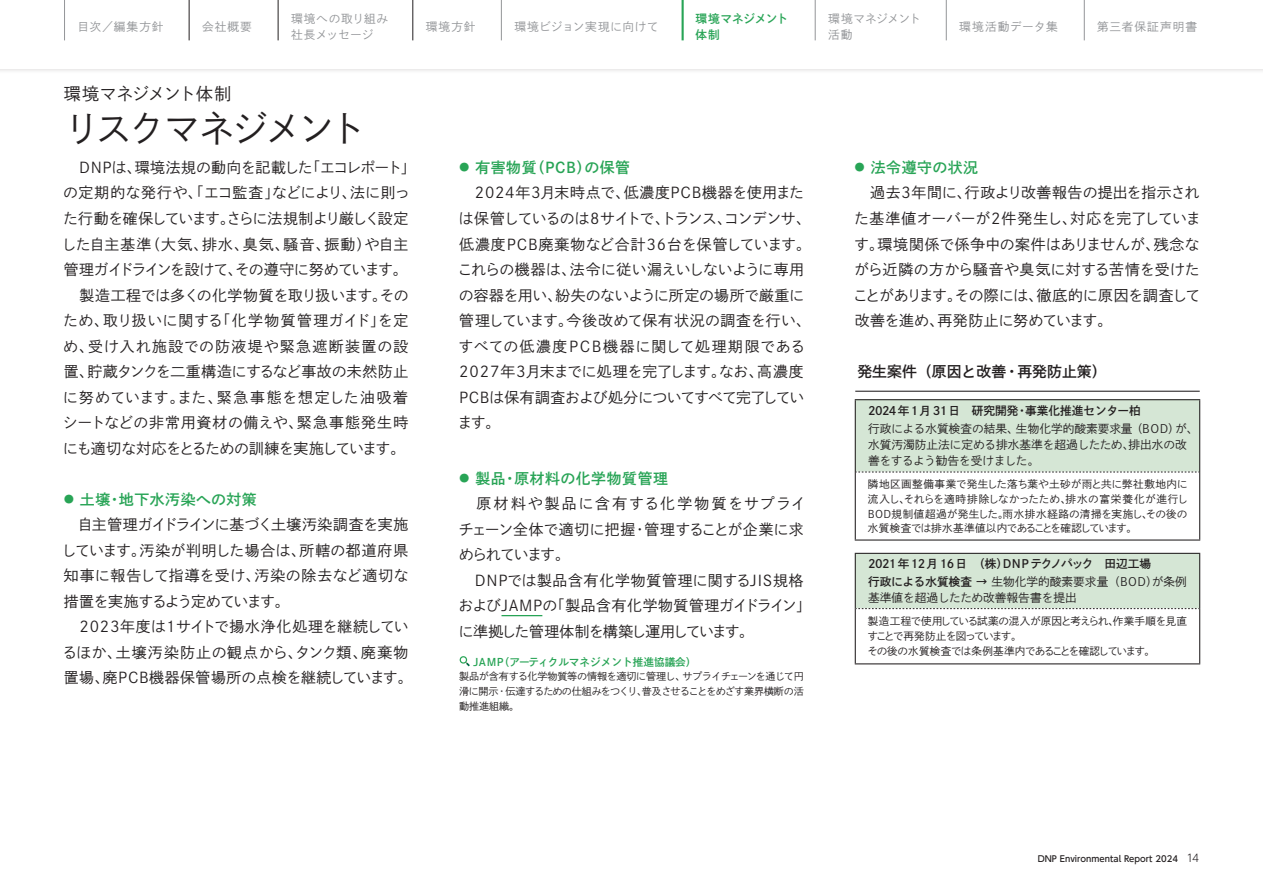
<style>
.page{position:relative;width:1263px;height:893px;background:#fff}
.page>*{position:absolute;margin:0;border:0;box-sizing:border-box;transform-origin:0 0}
.t1{font:36.15px "Shuei Go Kin Std L";letter-spacing:-.085em;color:#231f20}
.t2{font:16.95px "Shuei Go Kin Std L";letter-spacing:-.025em;color:#231f20}
.t3{font:14.85px/25.5px "Shuei Go Kin Std L";letter-spacing:.005em;color:#231f20;text-align:justify}
.t4{font:14.85px/25.5px "Shuei Go Kin Std L";letter-spacing:-.015em;color:#231f20}
.t5{font:14.85px/25.5px "Shuei Go Kin Std L";letter-spacing:.04em;color:#231f20}
.t6{font:14.85px/25.5px "Shuei Go Kin Std L";letter-spacing:.025em;color:#231f20}
.t7{font:14.85px "Shuei Go Kin Std B";letter-spacing:.04em;color:#28a456}
.t8{font:14.85px "Shuei Go Kin Std B";color:#231f20}
.t9{font:11.7px/15.9px "Shuei Go Kin Std L";color:#231f20}
.t10{font:11.7px "Shuei Go Kin Std B";color:#231f20}
.t11{font:11.7px "Shuei Go Kin Std L";letter-spacing:.06em;color:#939598}
.t12{font:11.7px "Shuei Go Kin Std B";letter-spacing:-.035em;color:#28a456}
.t13{font:11.7px "Shuei Go Kin Std L";letter-spacing:.08em;color:#939598}
.t14{font:11.7px "Shuei Go Kin Std L";letter-spacing:-.03em;color:#939598}
.t15{font:11.7px "Shuei Go Kin Std L";letter-spacing:.015em;color:#939598}
.t16{font:11.7px "Shuei Go Kin Std B";letter-spacing:-.015em;color:#28a456}
.t17{font:10.65px/14.9px "Shuei Go Kin Std L";letter-spacing:-.035em;color:#231f20;text-align:justify}
.注釈本文{font:10.65px "Shuei Go Kin Std B";color:#28a456}
.注釈本文-2{font:10.05px/14.9px "Shuei Go Kin Std L";letter-spacing:-.045em;color:#231f20;text-align:justify}
.t18{font:500 8.55px "UD Shin Go Pro";color:#231f20}
.s1{font-size:10.35px}
.s2{font-family:"Shuei Go Kin Std B"}
.s3{font-weight:300;font-size:10.65px}
</style>
<div class="page">
<hr style="left:501px;top:615px;width:41px;height:1px;background:#28a456">
<svg style="left:459px;top:656px;width:11px;height:10px"></svg>
<svg style="left:855px;top:390px;width:345px;height:1px"></svg>
<div style="left:855px;top:400px;width:345px;height:72px;background:#d5e6d5"></div>
<svg style="left:856px;top:472px;width:343px;height:1px"></svg>
<hr style="left:855px;top:399px;width:345px;height:1px;background:#231f20">
<hr style="left:855px;top:400px;width:1px;height:72px;background:#231f20">
<hr style="left:1199px;top:400px;width:1px;height:72px;background:#231f20">
<hr style="left:855px;top:472px;width:1px;height:67px;background:#231f20">
<hr style="left:1199px;top:472px;width:1px;height:67px;background:#231f20">
<hr style="left:855px;top:391px;width:345px;height:1px;background:#231f20">
<hr style="left:855px;top:539px;width:345px;height:2px;background:#231f20">
<div style="left:855px;top:552px;width:345px;height:58px;background:#d5e6d5"></div>
<hr style="left:855px;top:553px;width:345px;height:1px;background:#231f20">
<hr style="left:855px;top:554px;width:1px;height:55px;background:#231f20">
<hr style="left:1199px;top:554px;width:1px;height:55px;background:#231f20">
<hr style="left:855px;top:609px;width:1px;height:54px;background:#231f20">
<hr style="left:1199px;top:609px;width:1px;height:54px;background:#231f20">
<hr style="left:855px;top:663px;width:345px;height:1px;background:#231f20">
<div style="left:0;top:0;width:1263px;height:74px;background:#f7f7f7"></div>
<div style="left:0;top:0;width:1263px;height:68px;background:#fff"></div>
<hr style="left:64px;top:0;width:1px;height:40px;background:#939598">
<hr style="left:189px;top:0;width:1px;height:40px;background:#231f20">
<hr style="left:413px;top:0;width:1px;height:40px;background:#231f20">
<hr style="left:501px;top:0;width:1px;height:40px;background:#939598">
<hr style="left:681px;top:0;width:3px;height:40px;background:#28a456">
<hr style="left:946px;top:0;width:1px;height:40px;background:#939598">
<hr style="left:1084px;top:0;width:1px;height:40px;background:#939598">
<hr style="left:815px;top:0;width:1px;height:40px;background:#939598">
<hr style="left:278px;top:0;width:1px;height:40px;background:#231f20">
<p class="t11" style="left:291px;top:11px;width:99px">環境への取り組み</p>
<p class="t15" style="left:291px;top:27px;width:84px">社長メッセージ</p>
<p class="t11" style="left:77px;top:19px;width:88px">目次／編集方針</p>
<p class="t11" style="left:202px;top:19px;width:51px">会社概要</p>
<p class="t11" style="left:426px;top:19px;width:51px">環境方針</p>
<p class="t11" style="left:514px;top:19px;width:146px">環境ビジョン実現に向けて</p>
<p class="t12" style="left:696px;top:11px;width:94px">環境マネジメント</p>
<p class="t16" style="left:696px;top:26px;width:26px">体制</p>
<p class="t2" style="left:64px;top:82px;width:169px">環境マネジメント体制</p>
<p class="t1" style="left:64px;top:105px;width:303px">リスクマネジメント</p>
<p class="t4" style="left:62px;top:154px;width:355px">　DNPは、環境法規の動向を記載した「エコレポート」の定期的な発行や、「エコ監査」などにより、法に則った行動を確保しています。さらに法規制より厳しく設定した自主基準（大気、排水、臭気、騒音、振動）や自主管理ガイドラインを設けて、その遵守に努めています。</p>
<p class="t3" style="left:63px;top:282px;width:347px">　製造工程では多くの化学物質を取り扱います。そのため、取り扱いに関する「化学物質管理ガイド」を定め、受け入れ施設での防液堤や緊急遮断装置の設置、貯蔵タンクを二重構造にするなど事故の未然防止に努めています。また、緊急事態を想定した油吸着シートなどの非常用資材の備えや、緊急事態発生時にも適切な対応をとるための訓練を実施しています。</p>
<p class="t7" style="left:64px;top:489px;width:195px"><span class="s1">●</span> 土壌・地下水汚染への対策</p>
<p class="t3" style="left:62px;top:512px;width:348px">　自主管理ガイドラインに基づく土壌汚染調査を実施しています。汚染が判明した場合は、所轄の都道府県知事に報告して指導を受け、汚染の除去など適切な措置を実施するよう定めています。</p>
<p class="t5" style="left:62px;top:614px;width:352px">　2023年度は1サイトで揚水浄化処理を継続しているほか、土壌汚染防止の観点から、タンク類、廃棄物置場、廃PCB機器保管場所の点検を継続しています。</p>
<p class="t7" style="left:459px;top:157px;width:172px"><span class="s1">●</span> 有害物質（PCB）の保管</p>
<p class="t3" style="left:457px;top:180px;width:355px;text-align:left">　2024年3月末時点で、低濃度PCB機器を使用または保管しているのは8サイトで、トランス、コンデンサ、低濃度PCB廃棄物など合計36台を保管しています。これらの機器は、法令に従い漏えいしないように専用の容器を用い、紛失のないように所定の場所で厳重に管理しています。今後改めて保有状況の調査を行い、すべての低濃度PCB機器に関して処理期限である<br>2027年3月末までに処理を完了します。なお、高濃度<br>PCBは保有調査および処分についてすべて完了しています。</p>
<p class="t7" style="left:459px;top:468px;width:210px"><span class="s1">●</span> 製品・原材料の化学物質管理</p>
<p class="t6" style="left:459px;top:491px;width:349px">　原材料や製品に含有する化学物質をサプライチェーン全体で適切に把握・管理することが企業に求められています。</p>
<p class="t3" style="left:459px;top:567px;width:354px;text-align:left">　DNPでは製品含有化学物質管理に関するJIS規格およびJAMPの「製品含有化学物質管理ガイドライン」に準拠した管理体制を構築し運用しています。</p>
<p class="注釈本文" style="left:473px;top:654px;width:225px">JAMP（アーティクルマネジメント推進協議会）</p>
<p class="注釈本文-2" style="left:459px;top:669px;width:346px">製品が含有する化学物質等の情報を適切に管理し、サプライチェーンを通じて円滑に開示・伝達するための仕組みをつくり、普及させることをめざす業界横断の活動推進組織。</p>
<p class="t14" style="left:828px;top:11px;width:94px">環境マネジメント</p>
<p class="t11" style="left:828px;top:27px;width:26px">活動</p>
<p class="t11" style="left:959px;top:19px;width:100px">環境活動データ集</p>
<p class="t13" style="left:1097px;top:19px;width:101px">第三者保証声明書</p>
<p class="t7" style="left:855px;top:157px;width:125px"><span class="s1">●</span> 法令遵守の状況</p>
<p class="t3" style="left:853px;top:180px;width:349px">　過去３年間に、行政より改善報告の提出を指示された基準値オーバーが2件発生し、対応を完了しています。環境関係で係争中の案件はありませんが、残念ながら近隣の方から騒音や臭気に対する苦情を受けたことがあります。その際には、徹底的に原因を調査して改善を進め、再発防止に努めています。</p>
<p class="t8" style="left:857px;top:361px;width:251px">発生案件（原因と改善・再発防止策）</p>
<p class="t10" style="left:868px;top:403px;width:274px">2024年1月31日　研究開発･事業化推進センター柏</p>
<p class="t9" style="left:868px;top:421px;width:332px">行政による水質検査の結果、生物化学的酸素要求量（BOD）が、水質汚濁防止法に定める排水基準を超過したため、排出水の改善をするよう勧告を受けました。</p>
<p class="t17" style="left:868px;top:476px;width:322px">隣地区画整備事業で発生した落ち葉や土砂が雨と共に弊社敷地内に流入し、それらを適時排除しなかったため、排水の富栄養化が進行しBOD規制値超過が発生した。雨水排水経路の清掃を実施し、その後の水質検査では排水基準値以内であることを確認しています。</p>
<p class="t10" style="left:868px;top:556px;width:285px">2021年12月16日　（株）DNPテクノパック　田辺工場</p>
<p class="t9" style="left:868px;top:574px;width:320px"><span class="s2">行政による水質検査 →</span> 生物化学的酸素要求量（BOD）が条例基準値を超過したため改善報告書を提出</p>
<p class="t17" style="left:867px;top:614px;width:321px">製造工程で使用している試薬の混入が原因と考えられ、作業手順を見直すことで再発防止を図っています。</p>
<p class="t17" style="left:867px;top:644px;width:289px">その後の水質検査では条例基準内であることを確認しています。</p>
<p class="t18" style="left:1038px;top:852px;width:163px">DNP Environmental Report 2024 <span class="s3">14</span></p>
</div>
